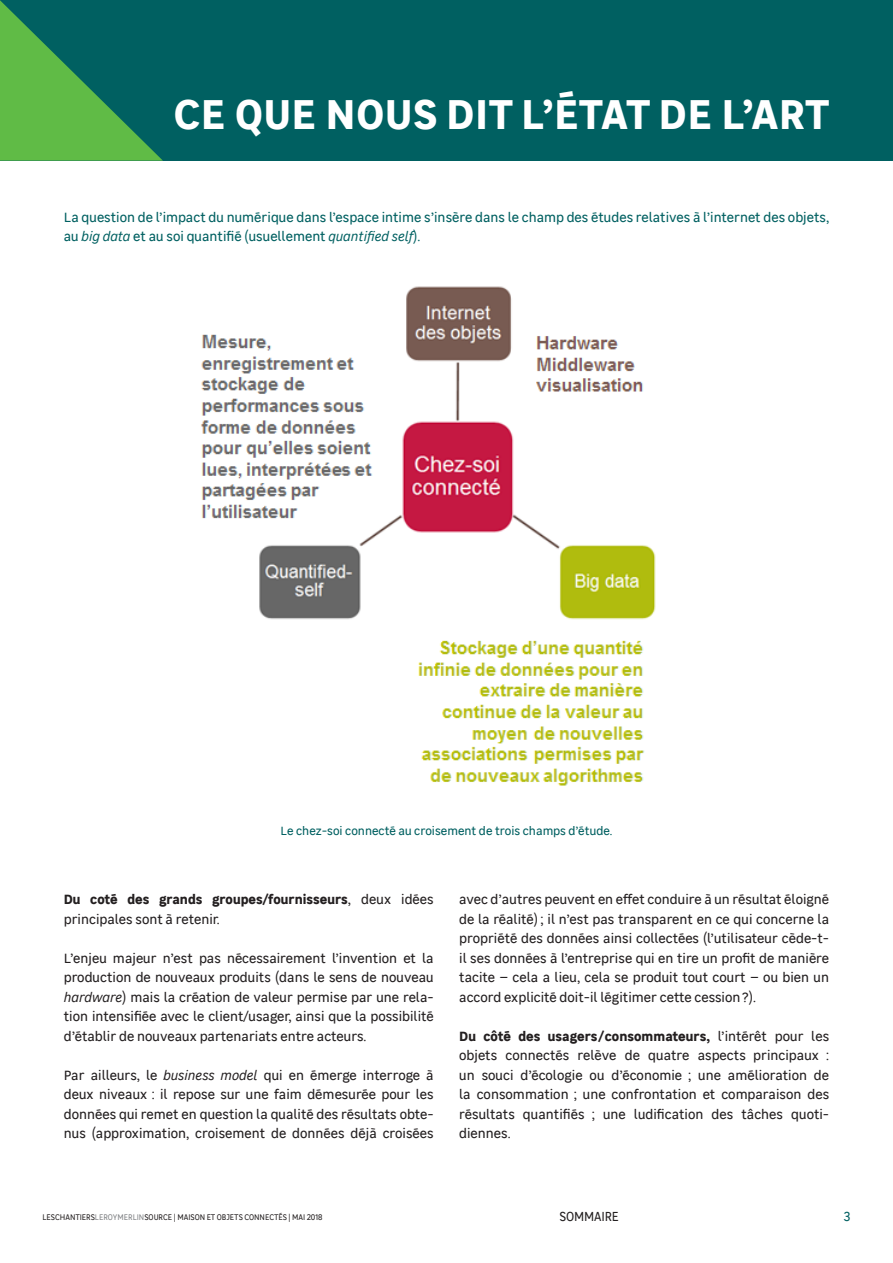
<style>
.page{position:relative;width:893px;height:1263px;background:#fff}
.page>*{position:absolute;margin:0;border:0;box-sizing:border-box;transform-origin:0 0}
.t1{font:700 42px "Leroy Merlin Sans";color:#fff}
.t2{font:13.5px/19.5px "Leroy Merlin Sans";color:#231f20;text-align:justify}
.t3{font:13.5px/19.5px "Leroy Merlin Sans";color:#006061}
.t4{font:700 13.5px/19.5px "Leroy Merlin Sans";color:#231f20}
.t5{font:13.2px "Leroy Merlin Sans";letter-spacing:-.01em;color:#231f20;scale:.91 1}
.t6{font:13.2px "Leroy Merlin Sans";color:#006061;scale:.91 1}
.t7{font:12px "Leroy Merlin Sans";color:#006061}
.t8{font:8.25px "Leroy Merlin Sans";letter-spacing:-.005em;color:#231f20;scale:.91 1}
.s1{font-style:italic}
.s2{font-weight:400}
.s3{font-weight:700}
.s4{color:#808285}
</style>
<div class="page">
<div style="left:0;top:0;width:893px;height:161px;background:#006061"></div>
<svg style="left:0;top:0;width:163px;height:161px"></svg>
<img style="left:200px;top:286px;width:456px;height:500px">
<h1 class="t1" style="left:173px;top:81px;width:658px">CE QUE NOUS DIT L’ÉTAT DE L’ART</h1>
<p class="t3" style="left:64px;top:206px;width:767px">La question de l’impact du numérique dans l’espace intime s’insère dans le champ des études relatives à l’internet des objets, au <span class="s1">big data</span> et au soi quantifié (usuellement <span class="s1">quantified self</span>).</p>
<p class="t7" style="left:281px;top:822px;width:333px">Le chez-soi connecté au croisement de trois champs d’étude.</p>
<p class="t4" style="left:64px;top:889px;width:371px">Du coté des grands groupes/fournisseurs<span class="s2">, deux idées principales sont à retenir.</span></p>
<p class="t2" style="left:64px;top:947px;width:371px">L’enjeu majeur n’est pas nécessairement l’invention et la production de nouveaux produits (dans le sens de nouveau <span class="s1">hardware</span>) mais la création de valeur permise par une rela&shy;tion intensifiée avec le client/usager, ainsi que la possibilité d’établir de nouveaux partenariats entre acteurs.</p>
<p class="t2" style="left:64px;top:1064px;width:371px">Par ailleurs, le <span class="s1">business model</span> qui en émerge interroge à deux niveaux : il repose sur une faim démesurée pour les données qui remet en question la qualité des résultats obte&shy;nus (approximation, croisement de données déjà croisées</p>
<p class="t2" style="left:459px;top:889px;width:371px">avec d’autres peuvent en effet conduire à un résultat éloigné de la réalité) ; il n’est pas transparent en ce qui concerne la propriété des données ainsi collectées (l’utilisateur cède-t&shy;il ses données à l’entreprise qui en tire un profit de manière tacite – cela a lieu, cela se produit tout court – ou bien un accord explicité doit-il légitimer cette cession ?).</p>
<p class="t2" style="left:459px;top:1025px;width:371px"><span class="s3">Du côté des usagers/consommateurs,</span> l’intérêt pour les objets connectés relève de quatre aspects principaux : un souci d’écologie ou d’économie ; une amélioration de la consommation ; une confrontation et comparaison des résultats quantifiés ; une ludification des tâches quoti&shy;diennes.</p>
<p class="t8" style="left:42px;top:1211px;width:309px">LESCHANTIERS<span class="s4">LEROYMERLIN</span>SOURCE | MAISON ET OBJETS CONNECTÉS | MAI 2018</p>
<p class="t5" style="left:559px;top:1206px;width:67px">SOMMAIRE</p>
<p class="t6" style="left:843px;top:1206px;width:9px">3</p>
</div>
